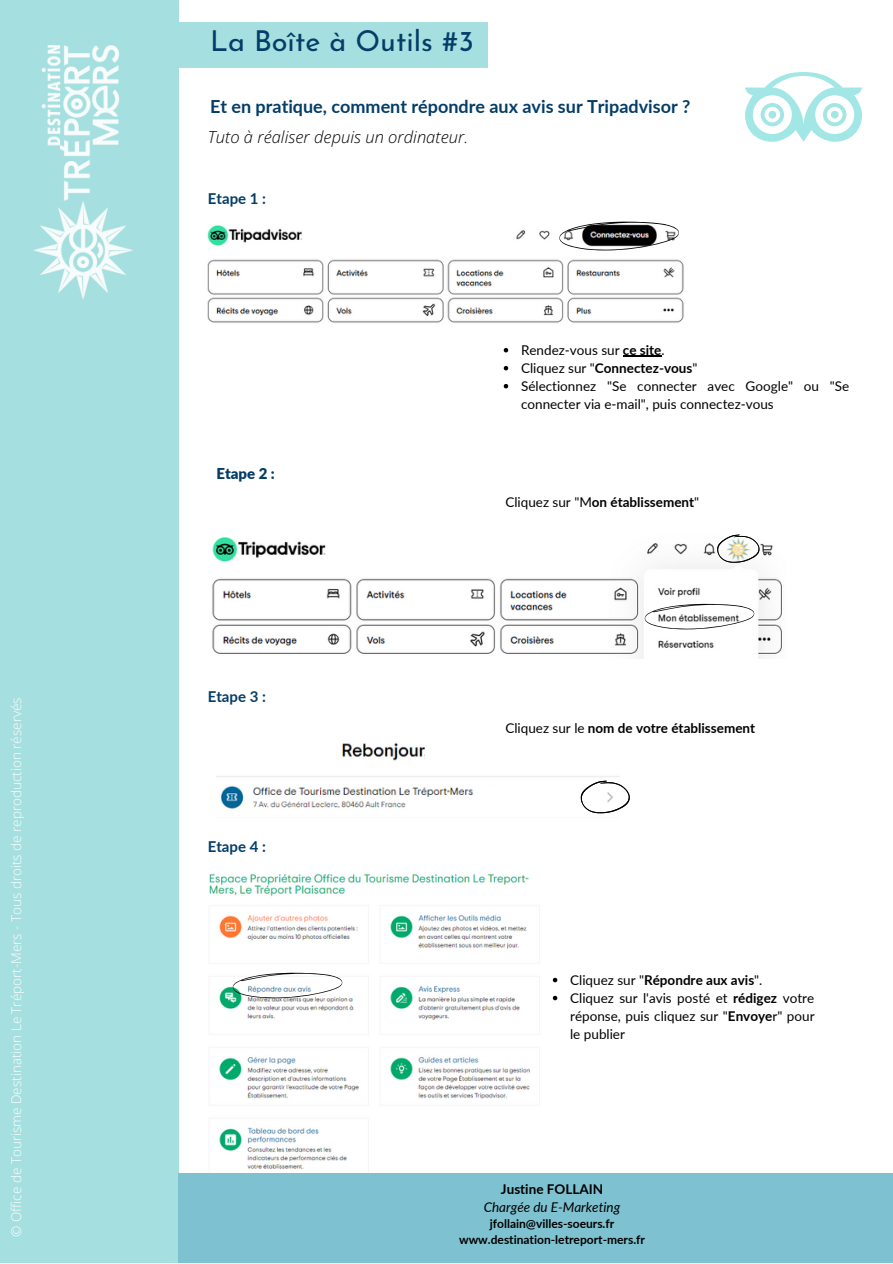
<style>
.page{position:relative;width:893px;height:1264px;background:#fff}
.page>*{position:absolute;margin:0;border:0;box-sizing:border-box;transform-origin:0 0}
.t1{font:28.8px "Josefin Sans";color:#033d68}
.t2{font:700 18px "Lato";color:#033d68}
.t3{font:italic 300 16.5px "Open Sans";color:#000}
.t4{font:700 15px "Lato";color:#033d68}
.t5{font:900 15px "Lato";color:#033d68}
.t6{font:13.5px/18px "Lato";color:#000;text-align:justify}
.t7{font:700 13.5px "Lato";color:#000}
.t8{font:300 13.5px "Open Sans";color:#fff}
.t9{font:italic 13.5px "Lato";color:#000}
.t10{font:700 12px "Lato";color:#000}
.s1{font-weight:700}
.s2{font-weight:400}
</style>
<div class="page">
<div style="left:0;top:0;width:179px;height:1262px;background:#a5dfdf"></div>
<div style="left:152px;top:22px;width:335px;height:46px;background:#a5dfdf"></div>
<img style="left:34px;top:45px;width:98px;height:254px">
<img style="left:207px;top:225px;width:477px;height:98px">
<svg style="left:558px;top:221px;width:121px;height:29px"></svg>
<img style="left:212px;top:537px;width:570px;height:121px">
<svg style="left:644px;top:603px;width:111px;height:26px"></svg>
<svg style="left:660px;top:534px;width:122px;height:35px"></svg>
<img style="left:217px;top:742px;width:402px;height:72px">
<div style="left:475px;top:786px;width:100px;height:27px;background:#fff"></div>
<svg style="left:580px;top:780px;width:49px;height:33px"></svg>
<div style="left:425px;top:736px;width:100px;height:27px;background:#fff"></div>
<img style="left:209px;top:873px;width:321px;height:296px">
<svg style="left:232px;top:972px;width:111px;height:26px"></svg>
<div style="left:179px;top:1173px;width:713px;height:89px;background:#7ec1d1"></div>
<svg style="left:745px;top:72px;width:116px;height:70px"></svg>
<svg style="left:552px;top:977px;width:5px;height:5px"></svg>
<svg style="left:552px;top:995px;width:5px;height:5px"></svg>
<svg style="left:503px;top:348px;width:5px;height:4px"></svg>
<hr style="left:623px;top:356px;width:38px;height:1px;background:#000">
<svg style="left:503px;top:366px;width:5px;height:4px"></svg>
<svg style="left:503px;top:384px;width:5px;height:4px"></svg>
<p class="t8" style="left:7px;top:1236px;width:541px;rotate:-90deg">© Office de Tourisme Destination Le Tréport-Mers - Tous droits de reproduction réservés</p>
<p class="t1" style="left:210px;top:30px;width:265px">La Boîte à Outils #3</p>
<p class="t2" style="left:210px;top:95px;width:482px">Et en pratique, comment répondre aux avis sur Tripadvisor ?</p>
<p class="t3" style="left:208px;top:125px;width:262px">Tuto à réaliser depuis un ordinateur.</p>
<p class="t4" style="left:208px;top:190px;width:60px">Etape 1 :</p>
<p class="t5" style="left:216px;top:464px;width:60px">Etape 2 :</p>
<p class="t4" style="left:208px;top:687px;width:60px">Etape 3 :</p>
<p class="t4" style="left:208px;top:837px;width:60px">Etape 4 :</p>
<p class="t6" style="left:521px;top:340px;width:145px">Rendez-vous sur <span class="s1">ce site</span>.</p>
<p class="t7" style="left:521px;top:359px;width:178px"><span class="s2">Cliquez sur "</span>Connectez-vous<span class="s2">"</span></p>
<p class="t6" style="left:521px;top:376px;width:330px">Sélectionnez "Se connecter avec Google" ou "Se connecter via e-mail", puis connectez-vous</p>
<p class="t7" style="left:505px;top:493px;width:195px"><span class="s2">Cliquez sur "M</span>on établissement<span class="s2">"</span></p>
<p class="t7" style="left:505px;top:719px;width:251px"><span class="s2">Cliquez sur le</span> nom de votre établissement</p>
<p class="t7" style="left:570px;top:971px;width:194px"><span class="s2">Cliquez sur "</span>Répondre aux avis<span class="s2">".</span></p>
<p class="t6" style="left:570px;top:988px;width:246px">Cliquez sur l'avis posté et <span class="s1">rédigez</span> votre réponse, puis cliquez sur "<span class="s1">Envoye</span>r" pour le publier</p>
<p class="t7" style="left:501px;top:1180px;width:104px">Justine FOLLAIN</p>
<p class="t9" style="left:483px;top:1198px;width:138px">Chargée du E-Marketing</p>
<p class="t10" style="left:490px;top:1216px;width:126px">jfollain@villes-soeurs.fr</p>
<p class="t10" style="left:459px;top:1232px;width:187px">www.destination-letreport-mers.fr</p>
</div>
